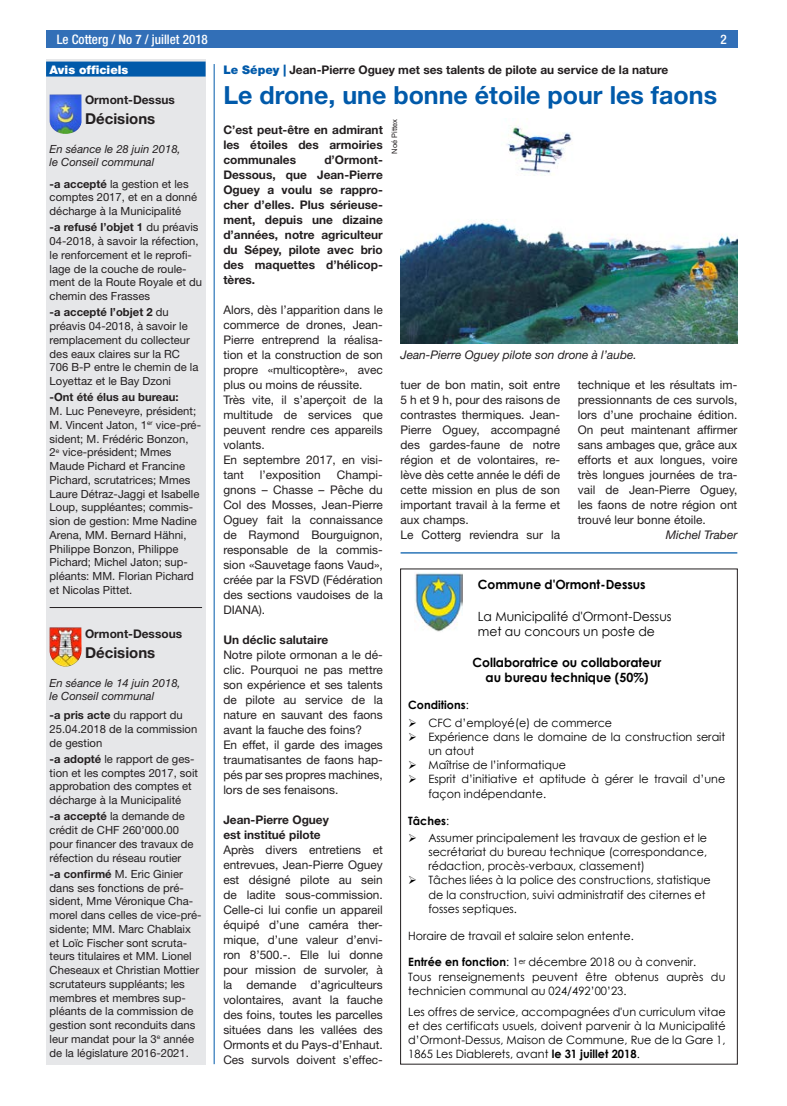
<style>
.page{position:relative;width:787px;height:1106px;background:#fff}
.page>*{position:absolute;margin:0;border:0;box-sizing:border-box;transform-origin:0 0}
.t1{font:700 25px "Helvetica Neue LT Std";color:#015aaa}
.t2{font:700 15px "Helvetica Neue LT Std";color:#231f20}
.t3{font:500 condensed 13.12px "Helvetica Neue LT Std";color:#fff}
.t4{font:700 12.75px/15.5px "Century Gothic";color:#000;text-align:center}
.t5{font:12.75px/15.5px "Century Gothic";color:#000}
.t6{font:11.88px/15px "Helvetica Neue LT Std";color:#231f20}
.t7{font:700 11.88px/15px "Helvetica Neue LT Std";color:#231f20;text-align:justify}
.t8{font:italic 11.88px "Helvetica Neue LT Std";color:#231f20}
.t9{font:900 11.88px "Helvetica Neue LT Std";color:#fff}
.t10{font:11.5px/14.1px "Century Gothic";color:#000}
.t11{font:700 11.5px "Century Gothic";color:#000}
.t12{font:11.25px/13.8px "Helvetica Neue LT Std";color:#231f20}
.t13{font:italic 11.25px/13.8px "Helvetica Neue LT Std";color:#231f20}
.t14{font:700 11.25px "Helvetica Neue LT Std";color:#231f20}
.t15{font:7.5px "Helvetica Neue LT Std";color:#231f20}
.s1{font-weight:700}
.s2{font-weight:900;color:#015aaa}
.s3{font-weight:400}
</style>
<div class="page">
<div style="left:46px;top:30px;width:691px;height:18px;background:#326fb7"></div>
<div style="left:46px;top:59px;width:160px;height:1005px;background:#e6e7e9"></div>
<div style="left:46px;top:62px;width:160px;height:15px;background:#015aaa"></div>
<img style="left:50px;top:95px;width:31px;height:39px">
<hr style="left:50px;top:607px;width:152px;height:1px;background:#231f20">
<img style="left:50px;top:627px;width:31px;height:40px">
<img style="left:400px;top:125px;width:337px;height:219px">
<img style="left:414px;top:572px;width:48px;height:60px">
<hr style="left:400px;top:552px;width:337px;height:1px;background:#015aaa">
<hr style="left:214px;top:64px;width:1px;height:1000px;background:#015aaa">
<p class="t3" style="left:57px;top:31px;width:153px">Le Cotterg / No 7 / juillet 2018</p>
<p class="t3" style="left:720px;top:31px;width:8px">2</p>
<p class="t9" style="left:50px;top:62px;width:80px">Avis officiels</p>
<p class="t7" style="left:85px;top:92px;width:91px">Ormont-Dessus</p>
<p class="t2" style="left:85px;top:109px;width:72px">Décisions</p>
<p class="t13" style="left:50px;top:141px;width:133px">En séance le 28 juin 2018, le Conseil communal</p>
<p class="t12" style="left:50px;top:176px;width:149px"><span class="s1">-a accepté</span> la gestion et les comptes 2017, et en a donné décharge à la Municipalité</p>
<p class="t12" style="left:50px;top:220px;width:154px"><span class="s1">-a refusé l’objet 1</span> du préavis<br>04-2018, à savoir la réfection, le renforcement et le reprofi&shy;lage de la couche de roule&shy;ment de la Route Royale et du chemin des Frasses</p>
<p class="t12" style="left:50px;top:305px;width:150px"><span class="s1">-a accepté l’objet 2</span> du préavis 04-2018, à savoir le remplacement du collecteur des eaux claires sur la RC<br>706 B-P entre le chemin de la<br>Loyettaz et le Bay Dzoni</p>
<p class="t14" style="left:50px;top:390px;width:130px">-Ont été élus au bureau:</p>
<p class="t12" style="left:50px;top:404px;width:153px">M. Luc Peneveyre, président;<br>M. Vincent Jaton, 1<sup>er</sup> vice-pré&shy;sident; M. Frédéric Bonzon,<br>2<sup>e</sup> vice-président; Mmes<br>Maude Pichard et Francine<br>Pichard, scrutatrices; Mmes<br>Laure Détraz-Jaggi et Isabelle<br>Loup, suppléantes; commis&shy;sion de gestion: Mme Nadine<br>Arena, MM. Bernard Hähni,<br>Philippe Bonzon, Philippe<br>Pichard; Michel Jaton; sup&shy;pléants: MM. Florian Pichard et Nicolas Pittet.</p>
<p class="t7" style="left:85px;top:625px;width:98px">Ormont-Dessous</p>
<p class="t2" style="left:85px;top:643px;width:72px">Décisions</p>
<p class="t13" style="left:50px;top:675px;width:133px">En séance le 14 juin 2018, le Conseil communal</p>
<p class="t12" style="left:50px;top:708px;width:149px"><span class="s1">-a pris acte</span> du rapport du<br>25.04.2018 de la commission de gestion</p>
<p class="t12" style="left:50px;top:751px;width:150px"><span class="s1">-a adopté</span> le rapport de ges&shy;tion et les comptes 2017, soit approbation des comptes et décharge à la Municipalité</p>
<p class="t12" style="left:50px;top:809px;width:145px"><span class="s1">-a accepté</span> la demande de crédit de CHF 260’000.00 pour financer des travaux de réfection du réseau routier</p>
<p class="t12" style="left:50px;top:866px;width:153px"><span class="s1">-a confirmé</span> M. Eric Ginier dans ses fonctions de pré&shy;sident, Mme Véronique Cha&shy;morel dans celles de vice-pré&shy;sidente; MM. Marc Chablaix et Loïc Fischer sont scruta&shy;teurs titulaires et MM. Lionel<br>Cheseaux et Christian Mottier scrutateurs suppléants; les membres et membres sup&shy;pléants de la commission de gestion sont reconduits dans leur mandat pour la 3<sup>e</sup> année de la législature 2016-2021.</p>
<p class="t7" style="left:223px;top:62px;width:446px"><span class="s2">Le Sépey |</span> Jean-Pierre Oguey met ses talents de pilote au service de la nature</p>
<h1 class="t1" style="left:223px;top:79px;width:495px">Le drone, une bonne étoile pour les faons</h1>
<p class="t7" style="left:223px;top:122px;width:161px">C’est peut-être en admirant les étoiles des armoiries communales</p>
<p class="t15" style="left:390px;top:154px;width:36px;rotate:-90deg">Noé Pittex</p>
<p class="t7" style="left:223px;top:152px;width:161px;text-indent:101px">d’Ormont-Dessous, que Jean-Pierre Oguey a voulu se rappro&shy;cher d’elles. Plus sérieuse&shy;ment, depuis une dizaine d’années, notre agriculteur du Sépey, pilote avec brio des maquettes d’hélicop&shy;tères.</p>
<p class="t6" style="left:223px;top:302px;width:161px">Alors, dès l’apparition dans le commerce de drones, Jean-<br>Pierre entreprend la réalisa&shy;tion et la construction de son propre «multicoptère», avec plus ou moins de réussite.<br>Très vite, il s’aperçoit de la multitude de services que peuvent rendre ces appareils volants.<br>En septembre 2017, en visi&shy;tant</p>
<p class="t8" style="left:400px;top:347px;width:238px">Jean-Pierre Oguey pilote son drone à l’aube.</p>
<p class="t6" style="left:400px;top:377px;width:161px">tuer de bon matin, soit entre<br>5 h et 9 h, pour des raisons de contrastes thermiques. Jean-<br>Pierre Oguey, accompagné des gardes-faune de notre région et de volontaires, re&shy;lève dès cette année le défi de cette mission en plus de son important travail à la ferme et aux champs.<br>Le Cotterg reviendra sur la</p>
<p class="t6" style="left:578px;top:377px;width:161px;text-align:justify">technique et les résultats im&shy;pressionnants de ces survols, lors d’une prochaine édition.<br>On peut maintenant affirmer sans ambages que, grâce aux efforts et aux longues, voire très longues journées de tra&shy;vail de Jean-Pierre Oguey, les faons de notre région ont trouvé leur bonne étoile.</p>
<p class="t6" style="left:223px;top:467px;width:161px;text-align:justify;text-indent:113px">Champi&shy;gnons – Chasse – Pêche du Col des Mosses, Jean-Pierre Oguey fait la connaissance de Raymond Bourguignon, responsable de la commis&shy;sion «Sauvetage faons Vaud», créée par la FSVD (Fédération des sections vaudoises de la DIANA).</p>
<p class="t7" style="left:223px;top:632px;width:106px">Un déclic salutaire</p>
<p class="t6" style="left:223px;top:647px;width:161px">Notre pilote ormonan a le dé&shy;clic. Pourquoi ne pas mettre son expérience et ses talents de pilote au service de la nature en sauvant des faons avant la fauche des foins?<br>En effet, il garde des images traumatisantes de faons hap&shy;pés par ses propres machines, lors de ses fenaisons.</p>
<p class="t7" style="left:223px;top:812px;width:107px">Jean-Pierre Oguey est institué pilote</p>
<p class="t6" style="left:223px;top:842px;width:161px;text-align:justify">Après divers entretiens et entrevues, Jean-Pierre Oguey est désigné pilote au sein de ladite sous-commission.<br>Celle-ci lui confie un appareil équipé d’une caméra ther&shy;mique, d’une valeur d’envi&shy;ron 8’500.-. Elle lui donne pour mission de survoler, à la demande d’agriculteurs volontaires, avant la fauche des foins, toutes les parcelles situées dans les vallées des Ormonts et du Pays-d’Enhaut.<br>Ces survols doivent s’effec-</p>
<p class="t6" style="left:260px;top:467px;width:62px">l’exposition</p>
<p class="t8" style="left:666px;top:527px;width:73px">Michel Traber</p>
<p class="t4" style="left:478px;top:575px;width:169px">Commune d'Ormont-Dessus</p>
<p class="t5" style="left:478px;top:608px;width:195px">La Municipalité d'Ormont-Dessus met au concours un poste de</p>
<p class="t4" style="left:472px;top:653px;width:191px">Collaboratrice ou collaborateur au bureau technique (50%)</p>
<p class="t11" style="left:408px;top:696px;width:62px">Conditions<span class="s3">:</span></p>
<p class="t10" style="left:408px;top:715px;width:205px">➢ CFC d’employé(e) de commerce</p>
<p class="t10" style="left:428px;top:729px;width:298px;text-indent:-20px">➢ Expérience dans le domaine de la construction serait un atout</p>
<p class="t10" style="left:408px;top:758px;width:159px">➢ Maîtrise de l’informatique</p>
<p class="t10" style="left:428px;top:772px;width:298px;text-indent:-20px">➢ Esprit d’initiative et aptitude à gérer le travail d’une façon indépendante.</p>
<p class="t11" style="left:408px;top:811px;width:43px">Tâches<span class="s3">:</span></p>
<p class="t10" style="left:428px;top:830px;width:280px;text-align:justify;text-indent:-20px">➢ Assumer principalement les travaux de gestion et le secrétariat du bureau technique (correspondance, rédaction, procès-verbaux, classement)</p>
<p class="t10" style="left:428px;top:873px;width:284px;text-indent:-20px">➢ Tâches liées à la police des constructions, statistique de la construction, suivi administratif des citernes et fosses septiques.</p>
<p class="t10" style="left:408px;top:928px;width:227px">Horaire de travail et salaire selon entente.</p>
<p class="t10" style="left:408px;top:955px;width:319px"><span class="s1">Entrée en fonction</span>: 1<sup>er</sup> décembre 2018 ou à convenir.<br>Tous renseignements peuvent être obtenus auprès du technicien communal au 024/492’00’23.</p>
<p class="t10" style="left:408px;top:1004px;width:319px;text-align:justify">Les offres de service, accompagnées d'un curriculum vitae et des certificats usuels, doivent parvenir à la Municipalité d’Ormont-Dessus, Maison de Commune, Rue de la Gare 1, 1865 Les Diablerets, avant <span class="s1">le 31 juillet 2018</span>.</p>
</div>
